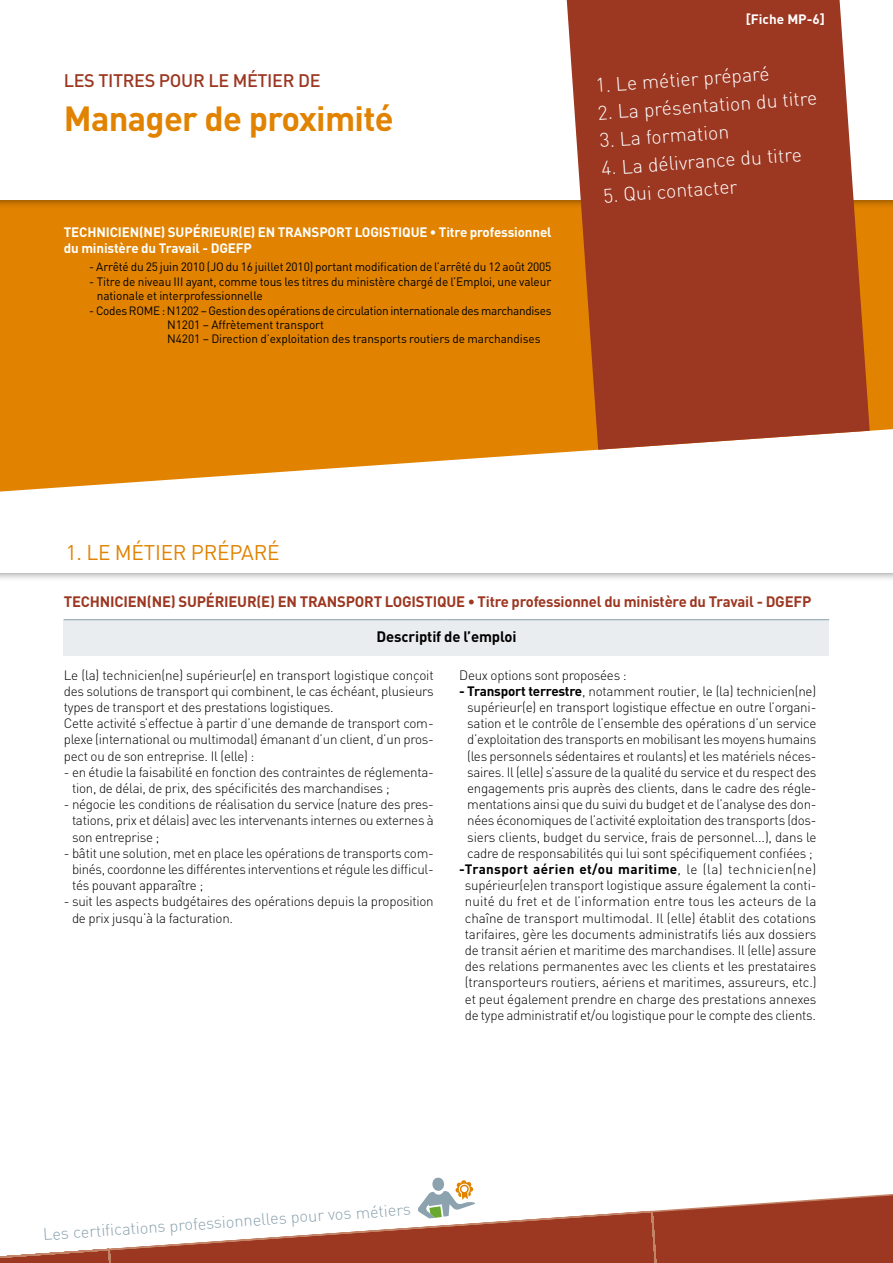
<style>
.page{position:relative;width:893px;height:1263px;background:#fff}
.page>*{position:absolute;margin:0;border:0;box-sizing:border-box;transform-origin:0 0}
.t1{font:700 34.5px "DIN";letter-spacing:-.02em;color:#e18300}
.t2{font:21px "DIN";color:#e18300}
.t3{font:300 19.5px "DIN";color:#fff}
.t4{font:500 18px "DIN";letter-spacing:-.02em;color:#9c3721}
.t5{font:300 16.5px "DIN";color:#8ca3af}
.t6{font:700 15px "DIN";letter-spacing:-.015em;color:#9c3721}
.t7{font:700 15px "DIN";letter-spacing:-.01em;color:#000}
.t8{font:300 13.5px/16.2px "DIN";letter-spacing:-.02em;color:#000}
.t9{font:700 13.5px/16.2px "DIN";letter-spacing:-.01em;color:#fff}
.t10{font:12px/14.4px "DIN";letter-spacing:-.01em;color:#000}
.s1{font-weight:700}
</style>
<div class="page">
<div style="left:0;top:517px;width:893px;height:65px;background:#000;opacity:.5"></div>
<div style="left:0;top:526px;width:893px;height:47px;background:#fff"></div>
<div style="left:0;top:514px;width:893px;height:52px;background:#fff"></div>
<svg style="left:0;top:209px;width:893px;height:283px;background:#e59424"></svg>
<div style="left:0;top:0;width:893px;height:209px;background:#000;opacity:.5"></div>
<div style="left:0;top:0;width:893px;height:200px;background:#fff"></div>
<svg style="left:567px;top:0;width:303px;height:450px;background:#a6472d"></svg>
<svg style="left:0;top:1194px;width:893px;height:69px"></svg>
<div style="left:64px;top:620px;width:765px;height:36px;background:#eaedf0"></div>
<hr style="left:64px;top:619px;width:382px;height:1px;background:#8ca3af">
<hr style="left:446px;top:619px;width:383px;height:1px;background:#8ca3af">
<svg style="left:417px;top:1177px;width:59px;height:41px"></svg>
<h3 class="t4" style="left:64px;top:69px;width:258px">LES TITRES POUR LE MÉTIER DE</h3>
<h1 class="t1" style="left:64px;top:96px;width:331px">Manager de proximité</h1>
<p class="t9" style="left:64px;top:223px;width:489px">TECHNICIEN(NE) SUPÉRIEUR(E) EN TRANSPORT LOGISTIQUE • Titre professionnel du ministère du Travail - DGEFP</p>
<p class="t10" style="left:89px;top:260px;width:464px">- Arrêté du 25 juin 2010 (JO du 16 juillet 2010) portant modification de l’arrêté du 12 août 2005</p>
<p class="t10" style="left:97px;top:274px;width:456px;text-indent:-7px">- Titre de niveau III ayant, comme tous les titres du ministère chargé de l’Emploi, une valeur nationale et interprofessionnelle</p>
<p class="t10" style="left:167px;top:303px;width:386px;text-indent:-78px">- Codes ROME : N1202 – Gestion des opérations de circulation internationale des marchandises<br>N1201 – Affrètement transport<br>N4201 – Direction d’exploitation des transports routiers de marchandises</p>
<p class="t9" style="left:746px;top:10px;width:81px">[Fiche MP-6]</p>
<h3 class="t3" style="left:595px;top:73px;width:176px;rotate:-4deg">1. Le métier préparé</h3>
<h3 class="t3" style="left:597px;top:101px;width:222px;rotate:-4deg">2. La présentation du titre</h3>
<h3 class="t3" style="left:599px;top:128px;width:131px;rotate:-4deg">3. La formation</h3>
<h3 class="t3" style="left:601px;top:156px;width:202px;rotate:-4deg">4. La délivrance du titre</h3>
<h3 class="t3" style="left:603px;top:184px;width:136px;rotate:-4deg">5. Qui contacter</h3>
<h2 class="t2" style="left:66px;top:539px;width:90px">1. Le métier</h2>
<h2 class="t2" style="left:191px;top:539px;width:90px">préparé</h2>
<p class="t6" style="left:64px;top:592px;width:749px">TECHNICIEN(ne) SUPÉRIEUR(e) EN TRANSPORT LOGISTIQUE • Titre professionnel du ministère du Travail - DGEFP</p>
<p class="t7" style="left:376px;top:627px;width:142px">Descriptif de l’emploi</p>
<p class="t8" style="left:64px;top:666px;width:372px">Le (la) technicien(ne) supérieur(e) en transport logistique conçoit des solutions de transport qui combinent, le cas échéant, plusieurs types de transport et des prestations logistiques.<br>Cette activité s’effectue à partir d’une demande de transport com&shy;plexe (international ou multimodal) émanant d’un client, d’un pros&shy;pect ou de son entreprise. Il (elle) :</p>
<p class="t8" style="left:72px;top:764px;width:363px;text-indent:-8px">- en étudie la faisabilité en fonction des contraintes de réglementa&shy;tion, de délai, de prix, des spécificités des marchandises ;</p>
<p class="t8" style="left:72px;top:796px;width:363px;text-align:justify;text-indent:-8px">- négocie les conditions de réalisation du service (nature des pres&shy;tations, prix et délais) avec les intervenants internes ou externes à son entreprise ;</p>
<p class="t8" style="left:72px;top:845px;width:363px;text-align:justify;text-indent:-8px">- bâtit une solution, met en place les opérations de transports com&shy;binés, coordonne les différentes interventions et régule les difficul&shy;tés pouvant apparaître ;</p>
<p class="t8" style="left:72px;top:893px;width:363px;text-indent:-8px">- suit les aspects budgétaires des opérations depuis la proposition de prix jusqu’à la facturation.</p>
<p class="t8" style="left:459px;top:666px;width:169px">Deux options sont proposées :</p>
<p class="t8" style="left:459px;top:683px;width:359px;text-align:center"><span class="s1">- Transport terrestre</span>, notamment routier, le (la) technicien(ne) supérieur(e) en transport logistique effectue en outre l’organi&shy;sation et le contrôle de l’ensemble des opérations d’un service d’exploitation des transports en mobilisant les moyens humains (les personnels sédentaires et roulants) et les matériels néces&shy;saires. Il (elle) s’assure de la qualité du service et du respect des engagements pris auprès des clients, dans le cadre des régle&shy;mentations ainsi que du suivi du budget et de l’analyse des don&shy;nées économiques de l’activité exploitation des transports (dos&shy;siers clients, budget du service, frais de personnel...), dans le cadre de responsabilités qui lui sont spécifiquement confiées ; <span class="s1">-Transport aérien et/ou maritime</span>, le (la) technicien(ne) supérieur(e)en transport logistique assure également la conti&shy;nuité du fret et de l’information entre tous les acteurs de la chaîne de transport multimodal. Il (elle) établit des cotations tarifaires, gère les documents administratifs liés aux dossiers de transit aérien et maritime des marchandises. Il (elle) assure des relations permanentes avec les clients et les prestataires (transporteurs routiers, aériens et maritimes, assureurs, etc.) et peut également prendre en charge des prestations annexes de type administratif et/ou logistique pour le compte des clients.</p>
<p class="t5" style="left:42px;top:1224px;width:370px;rotate:-4deg">Les certifi cations professionnelles pour vos métiers</p>
</div>
